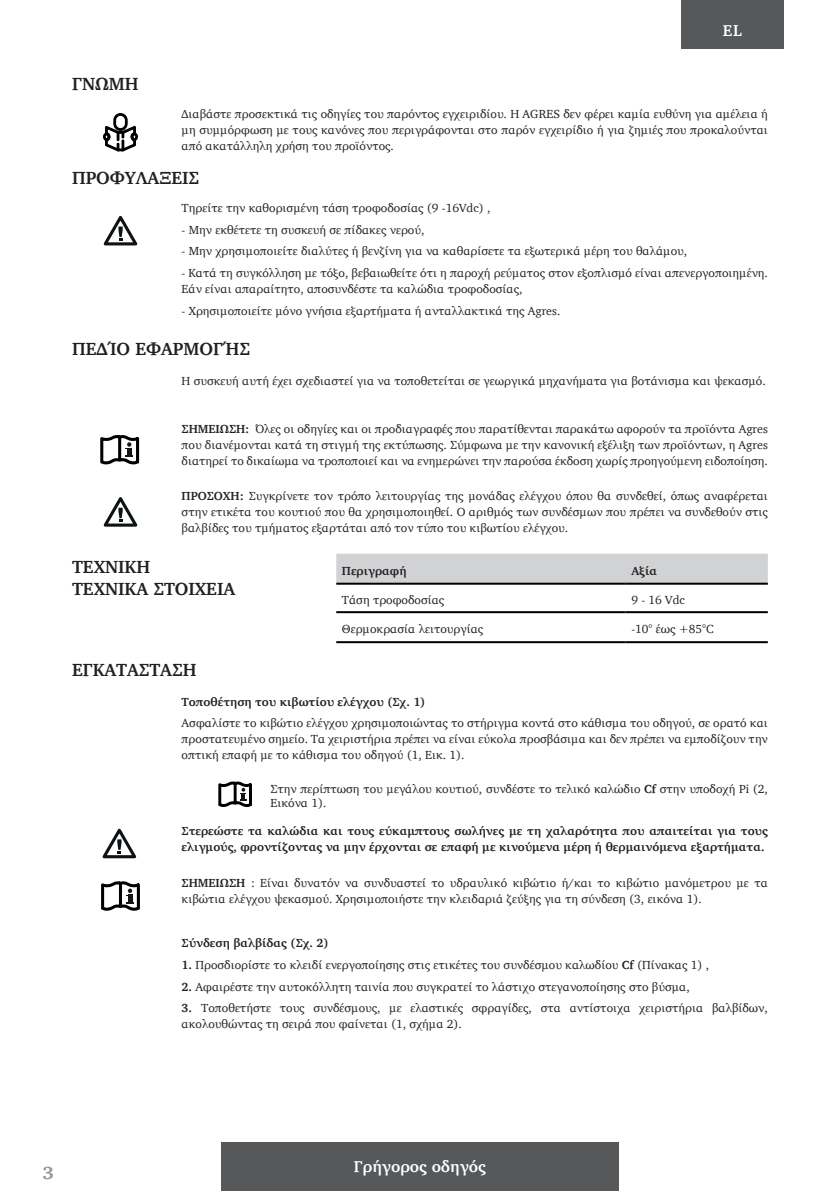
<style>
.page{position:relative;width:840px;height:1191px;background:#fff}
.page>*{position:absolute;margin:0;border:0;box-sizing:border-box;transform-origin:0 0}
.t1{font:700 18px/21.6px "Charter";color:#231f20}
.t2{font:700 18px "Charter";color:#939598;scale:1.11 1}
.t3{font:700 16px "Charter";color:#fff}
.t4{font:12px/16px "Charter";color:#231f20;text-align:justify}
.t5{font:700 12px/16px "Charter";color:#231f20}
.s1{font-weight:700}
</style>
<div class="page">
<div style="left:680px;top:0;width:103px;height:48px;background:#57585a"></div>
<div style="left:221px;top:1142px;width:397px;height:49px;background:#57585a"></div>
<div style="left:336px;top:553px;width:431px;height:29px;background:#d1d2d4"></div>
<hr style="left:336px;top:582px;width:289px;height:2px;background:#000">
<hr style="left:625px;top:582px;width:142px;height:2px;background:#000">
<hr style="left:336px;top:611px;width:289px;height:2px;background:#000">
<hr style="left:625px;top:611px;width:142px;height:2px;background:#000">
<hr style="left:336px;top:641px;width:289px;height:2px;background:#000">
<hr style="left:625px;top:641px;width:142px;height:2px;background:#000">
<svg style="left:103px;top:216px;width:35px;height:30px"></svg>
<svg style="left:102px;top:828px;width:35px;height:31px"></svg>
<div style="left:103px;top:132px;width:7px;height:9px;border:1px solid #000001;border-radius:50%"></div>
<div style="left:130px;top:132px;width:8px;height:9px;border:1px solid #000001;border-radius:50%"></div>
<svg style="left:104px;top:113px;width:33px;height:39px"></svg>
<svg style="left:100px;top:435px;width:40px;height:30px"></svg>
<svg style="left:103px;top:497px;width:35px;height:30px"></svg>
<svg style="left:101px;top:881px;width:39px;height:30px"></svg>
<svg style="left:218px;top:781px;width:34px;height:26px"></svg>
<h1 class="t1" style="left:72px;top:72px;width:68px">ΓΝΩΜΗ</h1>
<h2 class="t3" style="left:722px;top:17px;width:21px">EL</h2>
<p class="t4" style="left:181px;top:105px;width:587px">Διαβάστε προσεκτικά τις οδηγίες του παρόντος εγχειριδίου. Η AGRES δεν φέρει καμία ευθύνη για αμέλεια ή μη συμμόρφωση με τους κανόνες που περιγράφονται στο παρόν εγχειρίδιο ή για ζημιές που προκαλούνται από ακατάλληλη χρήση του προϊόντος.</p>
<h1 class="t1" style="left:72px;top:167px;width:129px">ΠΡΟΦΥΛΑΞΕΙΣ</h1>
<p class="t4" style="left:181px;top:200px;width:310px">Τηρείτε την καθορισμένη τάση τροφοδοσίας (9 -16Vdc) ,</p>
<p class="t4" style="left:181px;top:221px;width:244px">- Μην εκθέτετε τη συσκευή σε πίδακες νερού,</p>
<p class="t4" style="left:181px;top:243px;width:507px">- Μην χρησιμοποιείτε διαλύτες ή βενζίνη για να καθαρίσετε τα εξωτερικά μέρη του θαλάμου,</p>
<p class="t4" style="left:181px;top:265px;width:587px">- Κατά τη συγκόλληση με τόξο, βεβαιωθείτε ότι η παροχή ρεύματος στον εξοπλισμό είναι απενεργοποιημένη.<br>Εάν είναι απαραίτητο, αποσυνδέστε τα καλώδια τροφοδοσίας,</p>
<p class="t4" style="left:181px;top:302px;width:380px">- Χρησιμοποιείτε μόνο γνήσια εξαρτήματα ή ανταλλακτικά της Agres.</p>
<h1 class="t1" style="left:72px;top:338px;width:179px">ΠΕΔΊΟ ΕΦΑΡΜΟΓΉΣ</h1>
<p class="t4" style="left:181px;top:372px;width:585px">Η συσκευή αυτή έχει σχεδιαστεί για να τοποθετείται σε γεωργικά μηχανήματα για βοτάνισμα και ψεκασμό.</p>
<p class="t4" style="left:181px;top:421px;width:587px"><span class="s1">ΣΗΜΕΙΩΣΗ:</span> Όλες οι οδηγίες και οι προδιαγραφές που παρατίθενται παρακάτω αφορούν τα προϊόντα Agres που διανέμονται κατά τη στιγμή της εκτύπωσης. Σύμφωνα με την κανονική εξέλιξη των προϊόντων, η Agres διατηρεί το δικαίωμα να τροποποιεί και να ενημερώνει την παρούσα έκδοση χωρίς προηγούμενη ειδοποίηση.</p>
<p class="t4" style="left:181px;top:487px;width:587px"><span class="s1">ΠΡΟΣΟΧΗ:</span> Συγκρίνετε τον τρόπο λειτουργίας της μονάδας ελέγχου όπου θα συνδεθεί, όπως αναφέρεται στην ετικέτα του κουτιού που θα χρησιμοποιηθεί. Ο αριθμός των συνδέσμων που πρέπει να συνδεθούν στις βαλβίδες του τμήματος εξαρτάται από τον τύπο του κιβωτίου ελέγχου.</p>
<h1 class="t1" style="left:72px;top:556px;width:164px">ΤΕΧΝΙΚΗ<br>ΤΕΧΝΙΚΑ ΣΤΟΙΧΕΙΑ</h1>
<p class="t5" style="left:342px;top:562px;width:66px">Περιγραφή</p>
<p class="t5" style="left:631px;top:562px;width:27px">Αξία</p>
<p class="t4" style="left:342px;top:591px;width:104px">Τάση τροφοδοσίας</p>
<p class="t4" style="left:631px;top:591px;width:55px">9 - 16 Vdc</p>
<p class="t4" style="left:342px;top:621px;width:143px">Θερμοκρασία λειτουργίας</p>
<p class="t4" style="left:631px;top:621px;width:84px">-10° έως +85°C</p>
<h1 class="t1" style="left:72px;top:659px;width:126px">ΕΓΚΑΤΑΣΤΑΣΗ</h1>
<p class="t5" style="left:181px;top:693px;width:245px">Τοποθέτηση του κιβωτίου ελέγχου (Σχ. 1)</p>
<p class="t4" style="left:181px;top:715px;width:587px">Ασφαλίστε το κιβώτιο ελέγχου χρησιμοποιώντας το στήριγμα κοντά στο κάθισμα του οδηγού, σε ορατό και προστατευμένο σημείο. Τα χειριστήρια πρέπει να είναι εύκολα προσβάσιμα και δεν πρέπει να εμποδίζουν την οπτική επαφή με το κάθισμα του οδηγού (1, Εικ. 1).</p>
<p class="t4" style="left:270px;top:782px;width:498px;line-height:14px">Στην περίπτωση του μεγάλου κουτιού, συνδέστε το τελικό καλώδιο <span class="s1">Cf</span> στην υποδοχή Pi (2,<br>Εικόνα 1).</p>
<p class="t5" style="left:181px;top:822px;width:587px">Στερεώστε τα καλώδια και τους εύκαμπτους σωλήνες με τη χαλαρότητα που απαιτείται για τους ελιγμούς, φροντίζοντας να μην έρχονται σε επαφή με κινούμενα μέρη ή θερμαινόμενα εξαρτήματα.</p>
<p class="t4" style="left:181px;top:874px;width:587px"><span class="s1">ΣΗΜΕΙΩΣΗ</span> : Είναι δυνατόν να συνδυαστεί το υδραυλικό κιβώτιο ή/και το κιβώτιο μανόμετρου με τα κιβώτια ελέγχου ψεκασμού. Χρησιμοποιήστε την κλειδαριά ζεύξης για τη σύνδεση (3, εικόνα 1).</p>
<p class="t5" style="left:181px;top:935px;width:148px">Σύνδεση βαλβίδας (Σχ. 2)</p>
<p class="t4" style="left:181px;top:956px;width:529px"><span class="s1">1.</span> Προσδιορίστε το κλειδί ενεργοποίησης στις ετικέτες του συνδέσμου καλωδίου <span class="s1">Cf</span> (Πίνακας 1) ,</p>
<p class="t4" style="left:181px;top:978px;width:509px"><span class="s1">2.</span> Αφαιρέστε την αυτοκόλλητη ταινία που συγκρατεί το λάστιχο στεγανοποίησης στο βύσμα,</p>
<p class="t4" style="left:181px;top:1000px;width:587px"><span class="s1">3.</span> Τοποθετήστε τους συνδέσμους, με ελαστικές σφραγίδες, στα αντίστοιχα χειριστήρια βαλβίδων, ακολουθώντας τη σειρά που φαίνεται (1, σχήμα 2).</p>
<h1 class="t2" style="left:43px;top:1157px;width:12px">3</h1>
<h2 class="t3" style="left:354px;top:1152px;width:133px">Γρήγορος οδηγός</h2>
</div>
